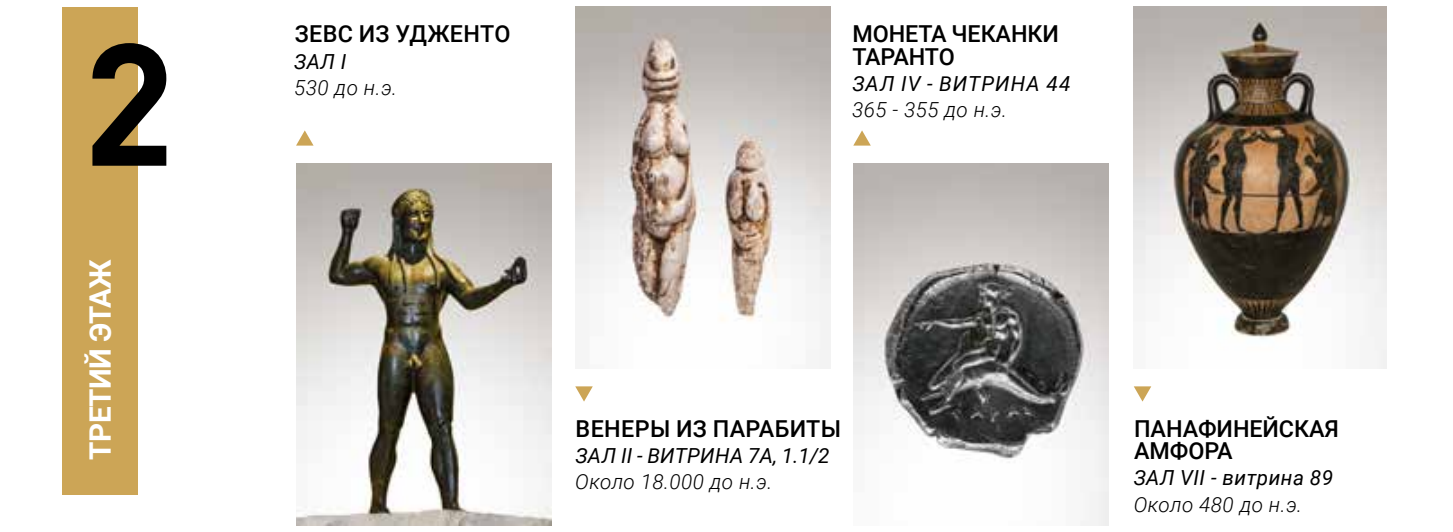
<style>
.page{position:relative;width:1453px;height:532px;background:#fff}
.page>*{position:absolute;margin:0;border:0;box-sizing:border-box;transform-origin:0 0}
.t1{font:700 29.5px "Roboto";letter-spacing:-.02em;color:#fff}
.t2{font:500 23.25px/22.2px "Roboto";letter-spacing:-.005em;color:#000}
.t3{font:500 23.25px "Roboto";letter-spacing:.015em;color:#000}
.t4{font:italic 300 20.75px "Roboto";letter-spacing:.02em;color:#000}
.t5{font:italic 20.75px "Roboto";letter-spacing:.02em;color:#000}
.t6{font:italic 20.75px "Roboto";letter-spacing:.055em;color:#000}
</style>
<div class="page">
<img style="left:853px;top:163px;width:256px;height:362px">
<div style="left:62px;top:7px;width:76px;height:487px;background:#cca556"></div>
<svg style="left:92px;top:43px;width:74px;height:123px"></svg>
<svg style="left:575px;top:386px;width:18px;height:15px"></svg>
<svg style="left:1134px;top:386px;width:17px;height:15px"></svg>
<img style="left:576px;top:7px;width:255px;height:361px">
<img style="left:296px;top:163px;width:255px;height:362px">
<svg style="left:296px;top:130px;width:17px;height:15px"></svg>
<svg style="left:853px;top:130px;width:18px;height:15px"></svg>
<img style="left:1134px;top:7px;width:252px;height:361px">
<h1 class="t1" style="left:80px;top:459px;width:202px;rotate:-90deg">ТРЕТИЙ ЭТАЖ</h1>
<p class="t3" style="left:295px;top:18px;width:217px">ЗЕВС ИЗ УДЖЕНТО</p>
<p class="t5" style="left:294px;top:47px;width:54px">ЗАЛ I</p>
<p class="t4" style="left:294px;top:73px;width:104px">530 до н.э.</p>
<p class="t2" style="left:852px;top:22px;width:208px">МОНЕТА ЧЕКАНКИ<br>ТАРАНТО</p>
<p class="t6" style="left:852px;top:69px;width:219px">ЗАЛ IV - ВИТРИНА 44</p>
<p class="t4" style="left:852px;top:95px;width:156px">365 - 355 до н.э.</p>
<p class="t3" style="left:576px;top:412px;width:267px">ВЕНЕРЫ ИЗ ПАРАБИТЫ</p>
<p class="t5" style="left:576px;top:441px;width:255px">ЗАЛ II - ВИТРИНА 7A, 1.1/2</p>
<p class="t4" style="left:575px;top:467px;width:199px">Около 18.000 до н.э.</p>
<p class="t2" style="left:1134px;top:416px;width:206px">ПАНАФИНЕЙСКАЯ<br>АМФОРА</p>
<p class="t5" style="left:1134px;top:463px;width:201px">ЗАЛ VII - витрина 89</p>
<p class="t4" style="left:1134px;top:489px;width:170px">Около 480 до н.э.</p>
</div>
